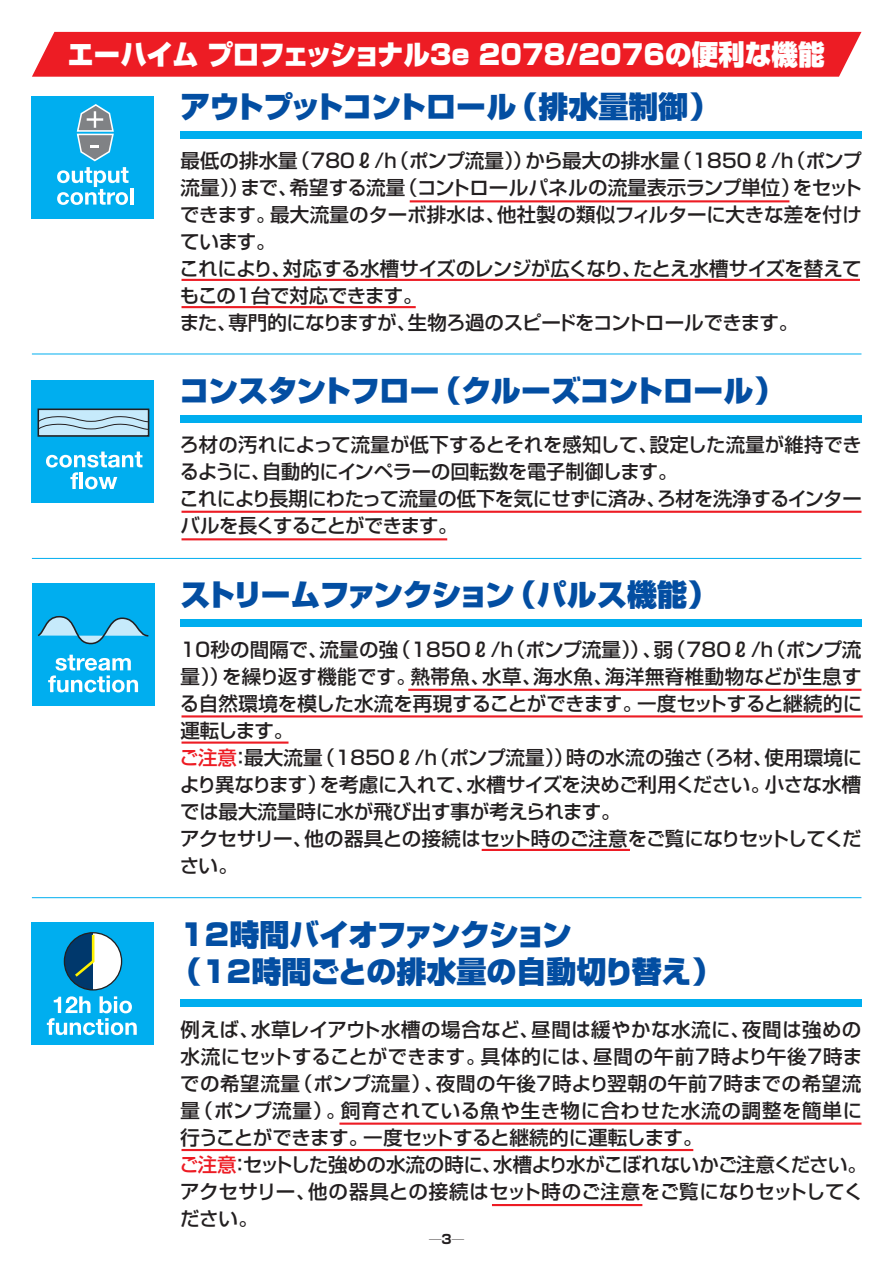
<style>
.page{position:relative;width:893px;height:1263px;background:#fff}
.page>*{position:absolute;margin:0;border:0;box-sizing:border-box;transform-origin:0 0}
.t1{font:900 30px/37.5px "Shin Go";letter-spacing:-.015em;color:#034ea2}
.t2{font:900 30px "Shin Go";letter-spacing:-.05em;color:#034ea2}
.t3{font:900 27.6px "Shin Go";color:#fff;scale:.96 1}
.t4{font:500 19.5px/27px "Shin Go";letter-spacing:-.005em;color:#231f20}
.t5{font:300 12.75px "Shin Go";color:#231f20}
.s1{color:#ed1c24}
.s2{font-weight:700}
</style>
<div class="page">
<div style="left:180px;top:619px;width:681px;height:8px;background:#00aeef"></div>
<hr style="left:408px;top:689px;width:453px;height:2px;background:#ed1c24">
<hr style="left:181px;top:715px;width:681px;height:3px;background:#ed1c24">
<div style="left:32px;top:584px;width:122px;height:122px;background:#00aeef"></div>
<svg style="left:48px;top:655px;width:90px;height:37px"></svg>
<svg style="left:38px;top:615px;width:111px;height:30px"></svg>
<hr style="left:181px;top:742px;width:107px;height:2px;background:#ed1c24">
<hr style="left:481px;top:849px;width:149px;height:2px;background:#ed1c24">
<div style="left:180px;top:1000px;width:681px;height:7px;background:#00aeef"></div>
<hr style="left:339px;top:1123px;width:522px;height:2px;background:#ed1c24">
<hr style="left:181px;top:1149px;width:512px;height:2px;background:#ed1c24">
<div style="left:31px;top:922px;width:123px;height:122px;background:#00aeef"></div>
<svg style="left:47px;top:932px;width:90px;height:103px"></svg>
<hr style="left:492px;top:1204px;width:150px;height:2px;background:#ed1c24">
<hr style="left:32px;top:897px;width:829px;height:1px;background:#00aeef">
<div style="left:32px;top:32px;width:829px;height:45px;background:#ed1c24"></div>
<div style="left:180px;top:415px;width:681px;height:8px;background:#00aeef"></div>
<div style="left:32px;top:381px;width:122px;height:122px;background:#00aeef"></div>
<svg style="left:46px;top:452px;width:96px;height:37px"></svg>
<div style="left:38px;top:409px;width:111px;height:27px;background:#c6eafb"></div>
<div style="left:38px;top:409px;width:111px;height:28px;border:2px solid #231f20"></div>
<svg style="left:38px;top:415px;width:111px;height:15px"></svg>
<hr style="left:181px;top:511px;width:680px;height:2px;background:#ed1c24">
<hr style="left:181px;top:538px;width:266px;height:2px;background:#ed1c24">
<hr style="left:32px;top:354px;width:829px;height:1px;background:#00aeef">
<hr style="left:32px;top:558px;width:829px;height:1px;background:#00aeef">
<div style="left:180px;top:131px;width:681px;height:7px;background:#00aeef"></div>
<div style="left:32px;top:97px;width:122px;height:122px;background:#00aeef"></div>
<hr style="left:130px;top:188px;width:3px;height:17px;background:#fff">
<svg style="left:57px;top:104px;width:71px;height:101px"></svg>
<hr style="left:181px;top:279px;width:679px;height:2px;background:#ed1c24">
<hr style="left:181px;top:306px;width:235px;height:2px;background:#ed1c24">
<hr style="left:410px;top:200px;width:379px;height:2px;background:#ed1c24">
<h2 class="t3" style="left:67px;top:44px;width:790px">エーハイム プロフェッショナル3e 2078/2076の便利な機能</h2>
<h1 class="t1" style="left:180px;top:92px;width:540px">アウトプットコントロール（排水量制御）</h1>
<p class="t4" style="left:180px;top:150px;width:684px">最低の排水量（780 /h（ポンプ流量））から最大の排水量（1850 /h（ポンプ流量））まで、希望する流量（コントロールパネルの流量表示ランプ単位）をセットできます。最大流量のターボ排水は、他社製の類似フィルターに大きな差を付けています。<br>これにより、対応する水槽サイズのレンジが広くなり、たとえ水槽サイズを替えてもこの1台で対応できます。<br>また、専門的になりますが、生物ろ過のスピードをコントロールできます。</p>
<h1 class="t1" style="left:179px;top:376px;width:606px">コンスタントフロー（クルーズコントロール）</h1>
<p class="t4" style="left:180px;top:434px;width:683px">ろ材の汚れによって流量が低下するとそれを感知して、設定した流量が維持できるように、自動的にインペラーの回転数を電子制御します。<br>これにより長期にわたって流量の低下を気にせずに済み、ろ材を洗浄するインターバルを長くすることができます。</p>
<h1 class="t2" style="left:180px;top:584px;width:539px">ストリームファンクション（パルス機能）</h1>
<p class="t4" style="left:179px;top:638px;width:684px">10秒の間隔で、流量の強（1850 /h（ポンプ流量））、弱（780 /h（ポンプ流量））を繰り返す機能です。熱帯魚、水草、海水魚、海洋無脊椎動物などが生息する自然環境を模した水流を再現することができます。一度セットすると継続的に運転します。<br><span class="s1">ご注意</span>：最大流量（1850 /h（ポンプ流量））時の水流の強さ（ろ材、使用環境により異なります）を考慮に入れて、水槽サイズを決めご利用ください。小さな水槽では最大流量時に水が飛び出す事が考えられます。<br>アクセサリー、他の器具との接続はセット時のご注意をご覧になりセットしてください。</p>
<h1 class="t1" style="left:171px;top:920px;width:552px">12時間バイオファンクション<br>（12時間ごとの排水量の自動切り替え）</h1>
<p class="t4" style="left:179px;top:1018px;width:689px">例えば、水草レイアウト水槽の場合など、昼間は緩やかな水流に、夜間は強めの水流にセットすることができます。具体的には、昼間の午前7時より午後7時までの希望流量（ポンプ流量）、夜間の午後7時より翌朝の午前7時までの希望流量（ポンプ流量）。飼育されている魚や生き物に合わせた水流の調整を簡単に行うことができます。一度セットすると継続的に運転します。<br><span class="s1">ご注意</span>：セットした強めの水流の時に、水槽より水がこぼれないかご注意ください。アクセサリー、他の器具との接続はセット時のご注意をご覧になりセットしてください。</p>
<p class="t5" style="left:429px;top:1234px;width:36px">―<span class="s2">3</span>―</p>
</div>
